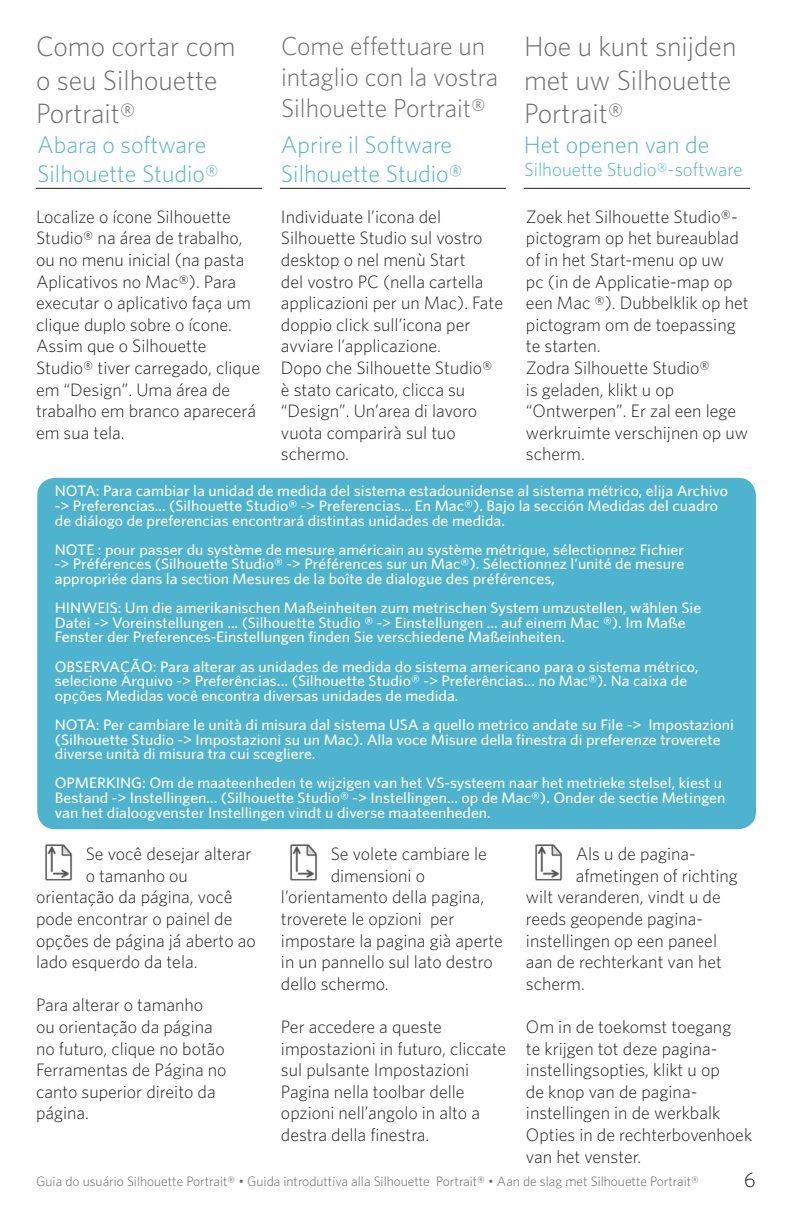
<style>
.page{position:relative;width:792px;height:1224px;background:#fff}
.page>*{position:absolute;margin:0;border:0;box-sizing:border-box;transform-origin:0 0}
.t1{font:300 28px/33.6px "Whitney";color:#6c6d70}
.t2{font:300 26px/31.2px "Whitney";color:#6c6d70}
.t3{font:300 24px/28.8px "Whitney";color:#4db3cf}
.t4{font:300 21px "Whitney";color:#231f20}
.t5{font:300 19px "Whitney";color:#4db3cf}
.t6{font:300 18px/21.6px "Whitney";color:#231f20}
.t7{font:500 15.2px/14.6px "Whitney";color:#fff;scale:1.04 1}
.t8{font:300 13.6px "Whitney";color:#636366}
</style>
<div class="page">
<div style="left:37px;top:478px;width:719px;height:351px;background:#4db3cf;border-radius:18px"></div>
<hr style="left:36px;top:188px;width:226px;height:1px;background:#231f20">
<hr style="left:280px;top:188px;width:226px;height:1px;background:#231f20">
<hr style="left:524px;top:188px;width:226px;height:1px;background:#231f20">
<img style="left:45px;top:844px;width:28px;height:37px">
<img style="left:290px;top:844px;width:28px;height:37px">
<img style="left:535px;top:844px;width:28px;height:37px">
<h1 class="t1" style="left:36px;top:29px;width:201px">Como cortar com o seu Silhouette<br>Portrait®</h1>
<h2 class="t2" style="left:281px;top:30px;width:219px">Come effettuare un intaglio con la vostra<br>Silhouette Portrait®</h2>
<h1 class="t1" style="left:524px;top:29px;width:214px">Hoe u kunt snijden met uw Silhouette<br>Portrait®</h1>
<h3 class="t3" style="left:37px;top:130px;width:183px">Abara o software<br>Silhouette Studio®</h3>
<h3 class="t3" style="left:281px;top:130px;width:183px">Aprire il Software<br>Silhouette Studio®</h3>
<h3 class="t3" style="left:524px;top:130px;width:187px">Het openen van de</h3>
<p class="t5" style="left:524px;top:158px;width:220px">Silhouette Studio®-software</p>
<p class="t6" style="left:36px;top:206px;width:226px">Localize o ícone Silhouette<br>Studio® na área de trabalho, ou no menu inicial (na pasta<br>Aplicativos no Mac®). Para executar o aplicativo faça um clique duplo sobre o ícone.<br>Assim que o Silhouette<br>Studio® tiver carregado, clique em “Design”. Uma área de trabalho em branco aparecerá em sua tela.</p>
<p class="t6" style="left:281px;top:206px;width:224px">Individuate l’icona del<br>Silhouette Studio sul vostro desktop o nel menù Start<br>del vostro PC (nella cartella applicazioni per un Mac). Fate doppio click sull’icona per avviare l’applicazione.<br>Dopo che Silhouette Studio® è stato caricato, clicca su “Design”. Un’area di lavoro vuota comparirà sul tuo schermo.</p>
<p class="t6" style="left:526px;top:206px;width:224px">Zoek het Silhouette Studio®- pictogram op het bureaublad of in het Start-menu op uw<br>pc (in de Applicatie-map op een Mac ®). Dubbelklik op het pictogram om de toepassing te starten.<br>Zodra Silhouette Studio®<br>is geladen, klikt u op “Ontwerpen”. Er zal een lege werkruimte verschijnen op uw scherm.</p>
<p class="t7" style="left:55px;top:483px;width:649px">NOTA: Para cambiar la unidad de medida del sistema estadounidense al sistema métrico, elija Archivo -&gt; Preferencias... (Silhouette Studio® -&gt; Preferencias... En Mac®). Bajo la sección Medidas del cuadro de diálogo de preferencias encontrará distintas unidades de medida.</p>
<p class="t7" style="left:55px;top:542px;width:607px;text-align:justify">NOTE : pour passer du système de mesure américain au système métrique, sélectionnez Fichier -&gt; Préférences (Silhouette Studio® -&gt; Préférences sur un Mac®). Sélectionnez l’unité de mesure appropriée dans la section Mesures de la boîte de dialogue des préférences,</p>
<p class="t7" style="left:55px;top:600px;width:623px">HINWEIS: Um die amerikanischen Maßeinheiten zum metrischen System umzustellen, wählen Sie<br>Datei -&gt; Voreinstellungen ... (Silhouette Studio ® -&gt; Einstellungen ... auf einem Mac ®). Im Maße<br>Fenster der Preferences-Einstellungen finden Sie verschiedene Maßeinheiten.</p>
<p class="t7" style="left:55px;top:659px;width:621px">OBSERVAÇÃO: Para alterar as unidades de medida do sistema americano para o sistema métrico, selecione Arquivo -&gt; Preferências… (Silhouette Studio® -&gt; Preferências… no Mac®). Na caixa de opções Medidas você encontra diversas unidades de medida.</p>
<p class="t7" style="left:55px;top:717px;width:655px">NOTA: Per cambiare le unità di misura dal sistema USA a quello metrico andate su File -&gt; Impostazioni (Silhouette Studio -&gt; Impostazioni su un Mac). Alla voce Misure della finestra di preferenze troverete diverse unità di misura tra cui scegliere.</p>
<p class="t7" style="left:55px;top:775px;width:646px">OPMERKING: Om de maateenheden te wijzigen van het VS-systeem naar het metrieke stelsel, kiest u<br>Bestand -&gt; Instellingen... (Silhouette Studio® -&gt; Instellingen... op de Mac®). Onder de sectie Metingen van het dialoogvenster Instellingen vindt u diverse maateenheden.</p>
<p class="t6" style="left:86px;top:843px;width:167px">Se você desejar alterar</p>
<p class="t6" style="left:86px;top:864px;width:104px">o tamanho ou</p>
<p class="t6" style="left:36px;top:886px;width:198px">orientação da página, você</p>
<p class="t6" style="left:36px;top:908px;width:198px">pode encontrar o painel de</p>
<p class="t6" style="left:36px;top:929px;width:221px">opções de página já aberto ao</p>
<p class="t6" style="left:36px;top:951px;width:163px">lado esquerdo da tela.</p>
<p class="t6" style="left:36px;top:994px;width:192px">Para alterar o tamanho<br>ou orientação da página no futuro, clique no botão<br>Ferramentas de Página no canto superior direito da página.</p>
<p class="t6" style="left:331px;top:843px;width:158px">Se volete cambiare le</p>
<p class="t6" style="left:331px;top:864px;width:96px">dimensioni o</p>
<p class="t6" style="left:281px;top:886px;width:205px">l’orientamento della pagina,</p>
<p class="t6" style="left:281px;top:908px;width:175px">troverete le opzioni per</p>
<p class="t6" style="left:281px;top:929px;width:223px">impostare la pagina già aperte</p>
<p class="t6" style="left:281px;top:951px;width:213px">in un pannello sul lato destro</p>
<p class="t6" style="left:281px;top:972px;width:109px">dello schermo.</p>
<p class="t6" style="left:281px;top:1016px;width:227px">Per accedere a queste impostazioni in futuro, cliccate sul pulsante Impostazioni<br>Pagina nella toolbar delle opzioni nell’angolo in alto a destra della finestra.</p>
<p class="t6" style="left:576px;top:843px;width:122px">Als u de pagina-</p>
<p class="t6" style="left:576px;top:864px;width:164px">afmetingen of richting</p>
<p class="t6" style="left:526px;top:886px;width:196px">wilt veranderen, vindt u de</p>
<p class="t6" style="left:526px;top:908px;width:179px">reeds geopende pagina-</p>
<p class="t6" style="left:526px;top:929px;width:193px">instellingen op een paneel</p>
<p class="t6" style="left:526px;top:951px;width:197px">aan de rechterkant van het</p>
<p class="t6" style="left:526px;top:972px;width:60px">scherm.</p>
<p class="t6" style="left:526px;top:1016px;width:228px">Om in de toekomst toegang<br>te krijgen tot deze pagina&shy;instellingsopties, klikt u op<br>de knop van de pagina&shy;instellingen in de werkbalk<br>Opties in de rechterbovenhoek van het venster.</p>
<p class="t4" style="left:744px;top:1168px;width:14px">6</p>
<p class="t8" style="left:36px;top:1173px;width:664px">Guia do usuário Silhouette Portrait® • Guida introduttiva alla Silhouette Portrait® • Aan de slag met Silhouette Portrait®</p>
</div>
